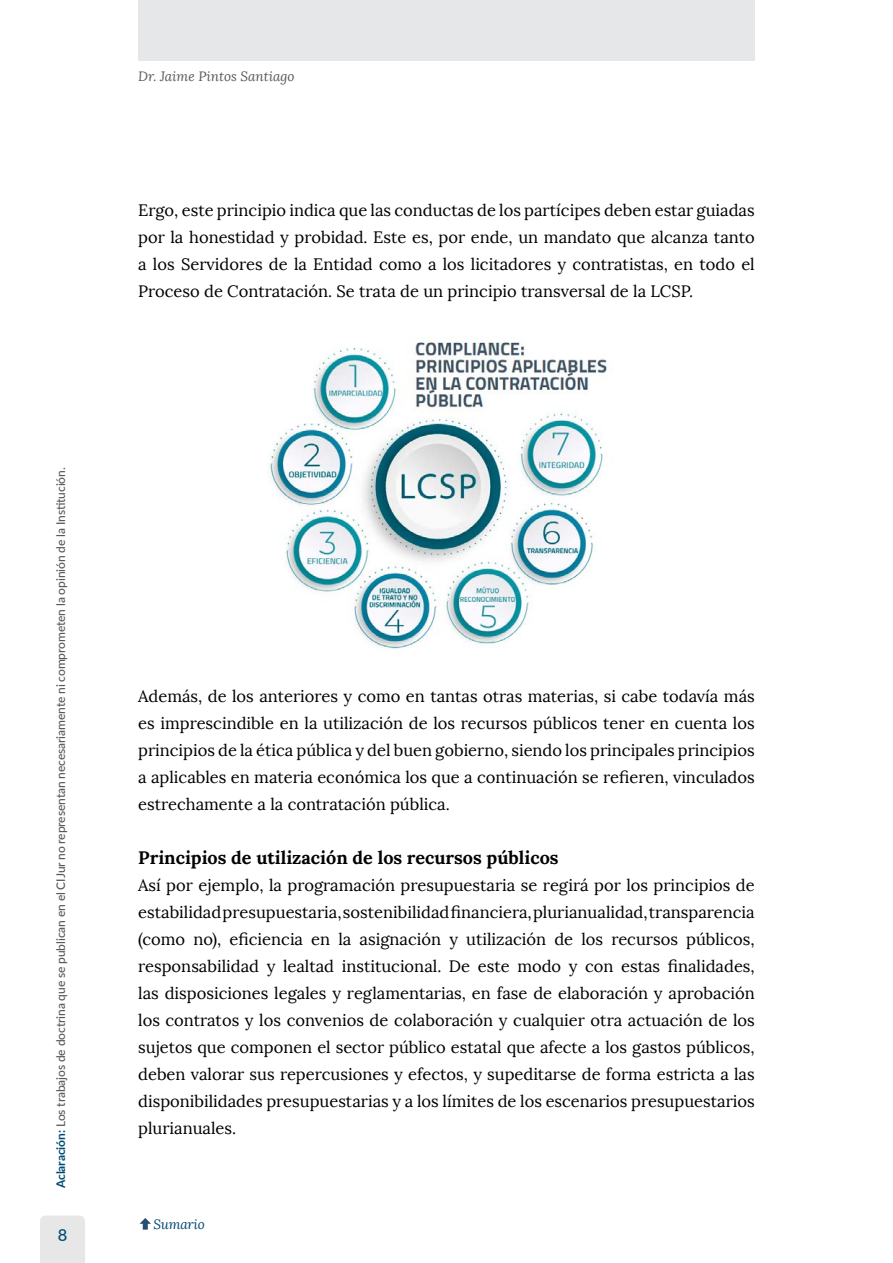
<style>
.page{position:relative;width:893px;height:1263px;background:#fff}
.page>*{position:absolute;margin:0;border:0;box-sizing:border-box;transform-origin:0 0}
.t1{font:700 18px "Lora";color:#000}
.t2{font:16.5px/27px "Lora";color:#000;text-align:justify}
.t3{font:500 16.5px "Lato";color:#004b74}
.t4{font:italic 13.5px "Lora";color:#58595b}
.t5{font:italic 13.5px "Lora";letter-spacing:-.015em;color:#004a73}
.t6{font:500 12px "Lato";letter-spacing:-.01em;color:#58595b}
.s1{font-weight:700;color:#004b74}
</style>
<div class="page">
<div style="left:40px;top:1215px;width:45px;height:48px;background:#e7e7e7"></div>
<div style="left:138px;top:0;width:617px;height:61px;background:#e6e7e8"></div>
<svg style="left:140px;top:1218px;width:11px;height:11px"></svg>
<img style="left:269px;top:339px;width:339px;height:310px">
<p class="t6" style="left:52px;top:1188px;width:722px;rotate:-90deg"><span class="s1">Aclaración:</span> Los trabajos de doctrina que se publican en el CIJur no representan necesariamente ni comprometen la opinión de la Institución.</p>
<p class="t3" style="left:58px;top:1223px;width:11px">8</p>
<p class="t4" style="left:138px;top:68px;width:158px">Dr. Jaime Pintos Santiago</p>
<p class="t2" style="left:138px;top:197px;width:618px">Ergo, este principio indica que las conductas de los partícipes deben estar guiadas por la honestidad y probidad. Este es, por ende, un mandato que alcanza tanto a los Servidores de la Entidad como a los licitadores y contratistas, en todo el Proceso de Contratación. Se trata de un principio transversal de la LCSP.</p>
<p class="t2" style="left:138px;top:683px;width:618px">Además, de los anteriores y como en tantas otras materias, si cabe todavía más es imprescindible en la utilización de los recursos públicos tener en cuenta los principios de la ética pública y del buen gobierno, siendo los principales principios a aplicables en materia económica los que a continuación se refieren, vinculados estrechamente a la contratación pública.</p>
<p class="t1" style="left:138px;top:846px;width:422px">Principios de utilización de los recursos públicos</p>
<p class="t2" style="left:138px;top:872px;width:618px">Así por ejemplo, la programación presupuestaria se regirá por los principios de estabilidad presupuestaria, sostenibilidad financiera, plurianualidad, transparencia (como no), eficiencia en la asignación y utilización de los recursos públicos, responsabilidad y lealtad institucional. De este modo y con estas finalidades, las disposiciones legales y reglamentarias, en fase de elaboración y aprobación los contratos y los convenios de colaboración y cualquier otra actuación de los sujetos que componen el sector público estatal que afecte a los gastos públicos, deben valorar sus repercusiones y efectos, y supeditarse de forma estricta a las disponibilidades presupuestarias y a los límites de los escenarios presupuestarios plurianuales.</p>
<p class="t5" style="left:153px;top:1216px;width:53px">Sumario</p>
</div>
